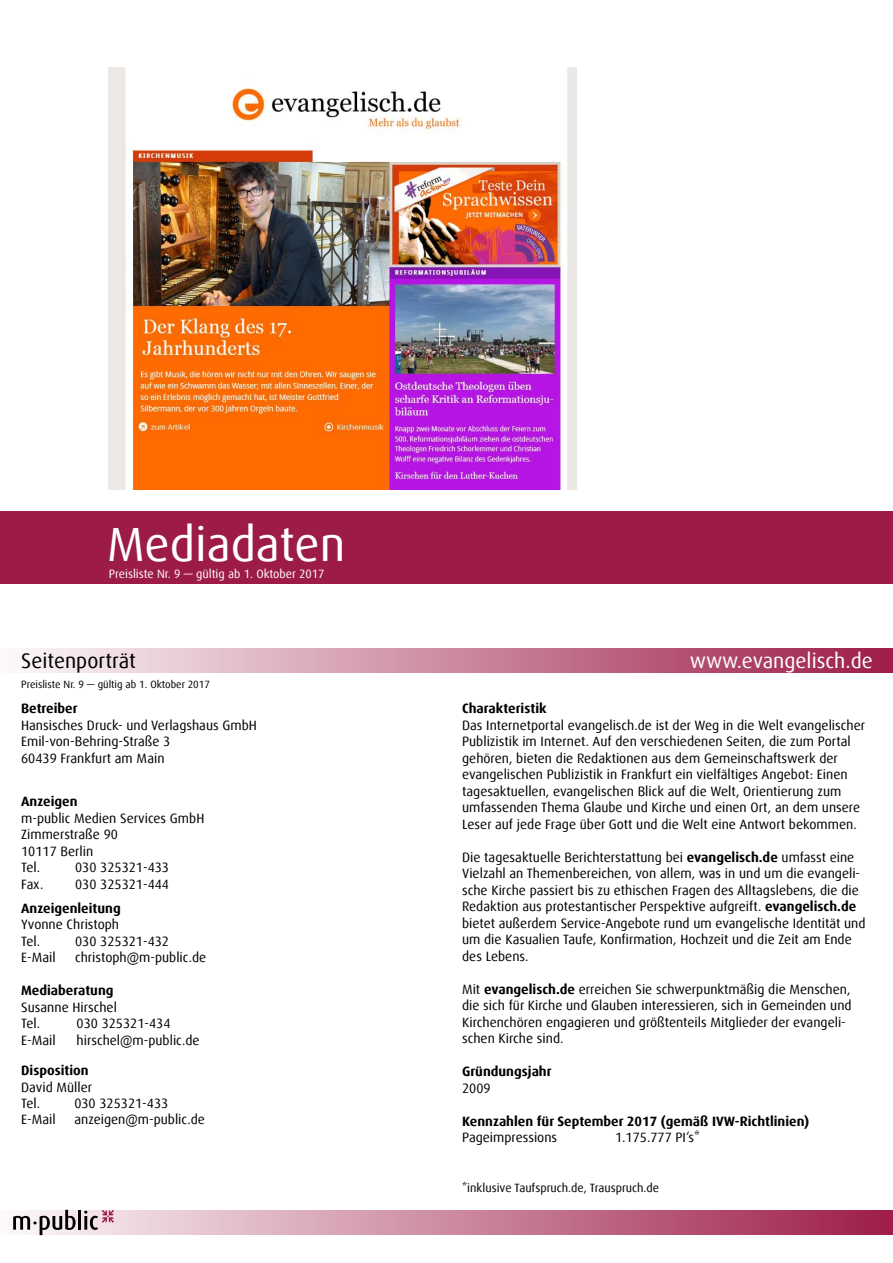
<style>
.page{position:relative;width:893px;height:1263px;background:#fff}
.page>*{position:absolute;margin:0;border:0;box-sizing:border-box;transform-origin:0 0}
.t1{font:48px "Dax Offc";color:#fff}
.t2{font:21px "Dax Offc";color:#fff}
.t3{font:21px "Dax Offc";color:#000}
.t4{font:13.5px/16.5px "Dax Offc";color:#000}
.t5{font:700 13.5px "Dax Offc";color:#000}
.t6{font:12px "Dax Offc";color:#000}
.t7{font:12px "Dax Offc";color:#fff}
.t8{font:10.5px "Dax Offc";color:#000}
.s1{font-weight:700}
</style>
<div class="page">
<div style="left:0;top:511px;width:893px;height:73px;background:#9d1b47"></div>
<img style="left:108px;top:67px;width:469px;height:422px">
<div style="left:0;top:649px;width:893px;height:24px;background:linear-gradient(to right,#fcfafb,#9e1d49)"></div>
<div style="left:0;top:1210px;width:893px;height:24px;background:linear-gradient(to right,#fcfafb,#9e1d49)"></div>
<hr style="left:78px;top:1210px;width:3px;height:19px;background:#000">
<svg style="left:13px;top:1210px;width:63px;height:25px"></svg>
<svg style="left:84px;top:1210px;width:30px;height:20px"></svg>
<h1 class="t1" style="left:107px;top:514px;width:240px">Mediadaten</h1>
<p class="t7" style="left:109px;top:566px;width:217px">Preisliste Nr. 9 — gültig ab 1. Oktober 2017</p>
<h2 class="t3" style="left:21px;top:647px;width:116px">Seitenporträt</h2>
<h2 class="t2" style="left:690px;top:648px;width:185px">www.evangelisch.de</h2>
<p class="t8" style="left:21px;top:678px;width:190px">Preisliste Nr. 9 — gültig ab 1. Oktober 2017</p>
<p class="t5" style="left:21px;top:700px;width:58px">Betreiber</p>
<p class="t4" style="left:21px;top:717px;width:237px">Hansisches Druck- und Verlagshaus GmbH<br>Emil-von-Behring-Straße 3<br>60439 Frankfurt am Main</p>
<p class="t5" style="left:21px;top:793px;width:58px">Anzeigen</p>
<p class="t4" style="left:21px;top:810px;width:185px">m-public Medien Services GmbH<br>Zimmerstraße 90<br>10117 Berlin<br>Tel.</p>
<p class="t5" style="left:462px;top:700px;width:86px">Charakteristik</p>
<p class="t4" style="left:462px;top:717px;width:404px">Das Internetportal evangelisch.de ist der Weg in die Welt evangelischer Publizistik im Internet. Auf den verschiedenen Seiten, die zum Portal gehören, bieten die Redaktionen aus dem Gemeinschaftswerk der evangelischen Publizistik in Frankfurt ein vielfältiges Angebot: Einen tagesaktuellen, evangelischen Blick auf die Welt, Orientierung zum umfassenden Thema Glaube und Kirche und einen Ort, an dem unsere Leser auf jede Frage über Gott und die Welt eine Antwort bekommen.</p>
<p class="t4" style="left:462px;top:849px;width:405px">Die tagesaktuelle Berichterstattung bei <span class="s1">evangelisch.de</span> umfasst eine Vielzahl an Themenbereichen, von allem, was in und um die evangeli&shy;sche Kirche passiert bis zu ethischen Fragen des Alltagslebens, die die Redaktion aus protestantischer Perspektive aufgreift. <span class="s1">evangelisch.de </span>bietet außerdem Service-Angebote rund um evangelische Identität und um die Kasualien Taufe, Konfirmation, Hochzeit und die Zeit am Ende des Lebens.</p>
<p class="t4" style="left:462px;top:981px;width:391px">Mit <span class="s1">evangelisch.de</span> erreichen Sie schwerpunktmäßig die Menschen, die sich für Kirche und Glauben interessieren, sich in Gemeinden und Kirchenchören engagieren und größtenteils Mitglieder der evangeli&shy;schen Kirche sind.</p>
<p class="t5" style="left:462px;top:1063px;width:91px">Gründungsjahr</p>
<p class="t4" style="left:462px;top:1080px;width:30px">2009</p>
<p class="t5" style="left:462px;top:1112px;width:348px">Kennzahlen für September 2017 (gemäß IVW-Richtlinien)</p>
<p class="t4" style="left:462px;top:1129px;width:97px">Pageimpressions</p>
<p class="t4" style="left:615px;top:1129px;width:86px">1.175.777 PI‘s*</p>
<p class="t6" style="left:462px;top:1180px;width:199px">*inklusive Taufspruch.de, Trauspruch.de</p>
<p class="t4" style="left:75px;top:860px;width:95px">030 325321-433</p>
<p class="t4" style="left:21px;top:876px;width:24px">Fax.</p>
<p class="t4" style="left:75px;top:876px;width:95px">030 325321-444</p>
<p class="t5" style="left:21px;top:899px;width:101px">Anzeigenleitung</p>
<p class="t4" style="left:21px;top:917px;width:100px">Yvonne Christoph<br>Tel.</p>
<p class="t4" style="left:75px;top:933px;width:95px">030 325321-432</p>
<p class="t4" style="left:21px;top:950px;width:36px">E-Mail</p>
<p class="t4" style="left:75px;top:950px;width:133px">christoph@m-public.de</p>
<p class="t5" style="left:21px;top:982px;width:94px">Mediaberatung</p>
<p class="t4" style="left:21px;top:999px;width:97px">Susanne Hirschel<br>Tel.</p>
<p class="t4" style="left:77px;top:1016px;width:95px">030 325321-434</p>
<p class="t4" style="left:21px;top:1032px;width:36px">E-Mail</p>
<p class="t4" style="left:77px;top:1032px;width:125px">hirschel@m-public.de</p>
<p class="t5" style="left:21px;top:1062px;width:69px">Disposition</p>
<p class="t4" style="left:21px;top:1079px;width:72px">David Müller<br>Tel.</p>
<p class="t4" style="left:74px;top:1095px;width:95px">030 325321-433</p>
<p class="t4" style="left:21px;top:1112px;width:36px">E-Mail</p>
<p class="t4" style="left:74px;top:1112px;width:132px">anzeigen@m-public.de</p>
</div>
